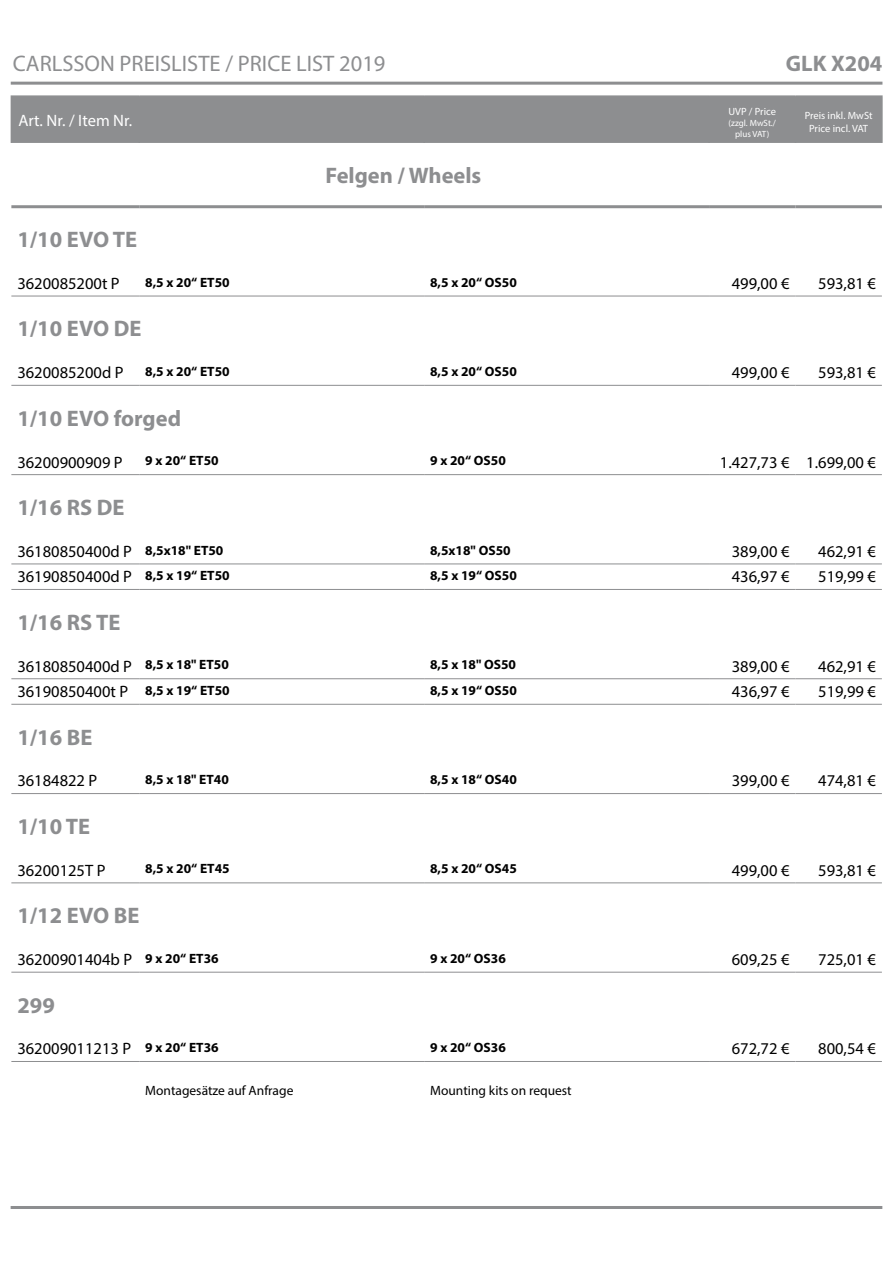
<style>
.page{position:relative;width:893px;height:1263px;background:#fff}
.page>*{position:absolute;margin:0;border:0;box-sizing:border-box;transform-origin:0 0}
.t1{font:700 22.5px "Myriad Pro";color:#8d8e90}
.t2{font:22.5px "Myriad Pro";color:#8d8e90}
.t3{font:16.5px "Myriad Pro";color:#000}
.t4{font:16.5px "Myriad Pro";letter-spacing:.01em;color:#fff}
.t5{font:700 13.5px "Myriad Pro";color:#000}
.t6{font:13.5px "Myriad Pro";color:#000}
.t7{font:10.5px/12.6px "Myriad Pro";color:#fff;text-align:center}
.t8{font:9px/10.8px "Myriad Pro";color:#fff;text-align:center}
.s1{font-weight:700;font-size:13.5px}
</style>
<div class="page">
<hr style="left:11px;top:82px;width:871px;height:3px;background:#8d8e90">
<div style="left:12px;top:97px;width:869px;height:46px;background:#8d8e90"></div>
<hr style="left:11px;top:95px;width:128px;height:2px;background:#8d8e90">
<hr style="left:11px;top:97px;width:1px;height:46px;background:#8d8e90">
<hr style="left:139px;top:95px;width:285px;height:2px;background:#8d8e90">
<hr style="left:138px;top:97px;width:2px;height:46px;background:#8d8e90">
<hr style="left:424px;top:95px;width:285px;height:2px;background:#8d8e90">
<hr style="left:423px;top:97px;width:2px;height:46px;background:#8d8e90">
<hr style="left:709px;top:95px;width:86px;height:2px;background:#8d8e90">
<hr style="left:708px;top:97px;width:2px;height:46px;background:#8d8e90">
<hr style="left:795px;top:95px;width:88px;height:2px;background:#8d8e90">
<hr style="left:795px;top:97px;width:1px;height:46px;background:#8d8e90">
<hr style="left:881px;top:97px;width:2px;height:46px;background:#8d8e90">
<hr style="left:795px;top:205px;width:87px;height:3px;background:#8d8e90">
<hr style="left:11px;top:385px;width:128px;height:1px;background:#8d8e90">
<hr style="left:139px;top:385px;width:285px;height:1px;background:#8d8e90">
<hr style="left:424px;top:385px;width:285px;height:1px;background:#8d8e90">
<hr style="left:709px;top:385px;width:86px;height:1px;background:#8d8e90">
<hr style="left:795px;top:385px;width:87px;height:1px;background:#8d8e90">
<hr style="left:11px;top:205px;width:128px;height:3px;background:#8d8e90">
<hr style="left:139px;top:205px;width:285px;height:3px;background:#8d8e90">
<hr style="left:424px;top:205px;width:285px;height:3px;background:#8d8e90">
<hr style="left:709px;top:205px;width:86px;height:3px;background:#8d8e90">
<hr style="left:11px;top:296px;width:128px;height:1px;background:#8d8e90">
<hr style="left:139px;top:296px;width:285px;height:1px;background:#8d8e90">
<hr style="left:424px;top:296px;width:285px;height:1px;background:#8d8e90">
<hr style="left:709px;top:296px;width:86px;height:1px;background:#8d8e90">
<hr style="left:795px;top:296px;width:87px;height:1px;background:#8d8e90">
<hr style="left:11px;top:474px;width:128px;height:1px;background:#8d8e90">
<hr style="left:139px;top:474px;width:285px;height:1px;background:#8d8e90">
<hr style="left:424px;top:474px;width:285px;height:1px;background:#8d8e90">
<hr style="left:709px;top:474px;width:86px;height:1px;background:#8d8e90">
<hr style="left:795px;top:474px;width:87px;height:1px;background:#8d8e90">
<hr style="left:11px;top:563px;width:128px;height:1px;background:#8d8e90">
<hr style="left:139px;top:563px;width:285px;height:1px;background:#8d8e90">
<hr style="left:424px;top:563px;width:285px;height:1px;background:#8d8e90">
<hr style="left:709px;top:563px;width:86px;height:1px;background:#8d8e90">
<hr style="left:795px;top:563px;width:87px;height:1px;background:#8d8e90">
<hr style="left:795px;top:678px;width:87px;height:1px;background:#8d8e90">
<hr style="left:11px;top:589px;width:128px;height:1px;background:#8d8e90">
<hr style="left:139px;top:589px;width:285px;height:1px;background:#8d8e90">
<hr style="left:424px;top:589px;width:285px;height:1px;background:#8d8e90">
<hr style="left:709px;top:589px;width:86px;height:1px;background:#8d8e90">
<hr style="left:795px;top:589px;width:87px;height:1px;background:#8d8e90">
<hr style="left:795px;top:704px;width:87px;height:1px;background:#8d8e90">
<hr style="left:11px;top:678px;width:128px;height:1px;background:#8d8e90">
<hr style="left:139px;top:678px;width:285px;height:1px;background:#8d8e90">
<hr style="left:424px;top:678px;width:285px;height:1px;background:#8d8e90">
<hr style="left:709px;top:678px;width:86px;height:1px;background:#8d8e90">
<hr style="left:11px;top:704px;width:128px;height:1px;background:#8d8e90">
<hr style="left:139px;top:704px;width:285px;height:1px;background:#8d8e90">
<hr style="left:424px;top:704px;width:285px;height:1px;background:#8d8e90">
<hr style="left:709px;top:704px;width:86px;height:1px;background:#8d8e90">
<hr style="left:11px;top:793px;width:128px;height:1px;background:#8d8e90">
<hr style="left:139px;top:793px;width:285px;height:1px;background:#8d8e90">
<hr style="left:424px;top:793px;width:285px;height:1px;background:#8d8e90">
<hr style="left:709px;top:793px;width:86px;height:1px;background:#8d8e90">
<hr style="left:795px;top:793px;width:87px;height:1px;background:#8d8e90">
<hr style="left:11px;top:882px;width:128px;height:1px;background:#8d8e90">
<hr style="left:139px;top:882px;width:285px;height:1px;background:#8d8e90">
<hr style="left:424px;top:882px;width:285px;height:1px;background:#8d8e90">
<hr style="left:709px;top:882px;width:86px;height:1px;background:#8d8e90">
<hr style="left:795px;top:882px;width:87px;height:1px;background:#8d8e90">
<hr style="left:11px;top:972px;width:128px;height:1px;background:#8d8e90">
<hr style="left:139px;top:972px;width:285px;height:1px;background:#8d8e90">
<hr style="left:424px;top:972px;width:285px;height:1px;background:#8d8e90">
<hr style="left:709px;top:972px;width:86px;height:1px;background:#8d8e90">
<hr style="left:795px;top:972px;width:87px;height:1px;background:#8d8e90">
<hr style="left:11px;top:1061px;width:128px;height:1px;background:#8d8e90">
<hr style="left:139px;top:1061px;width:285px;height:1px;background:#8d8e90">
<hr style="left:424px;top:1061px;width:285px;height:1px;background:#8d8e90">
<hr style="left:709px;top:1061px;width:86px;height:1px;background:#8d8e90">
<hr style="left:795px;top:1061px;width:87px;height:1px;background:#8d8e90">
<hr style="left:11px;top:1206px;width:871px;height:3px;background:#8d8e90">
<h1 class="t2" style="left:13px;top:49px;width:374px">CARLSSON PREISLISTE / PRICE LIST 2019</h1>
<p class="t4" style="left:18px;top:110px;width:115px">Art. Nr. / Item Nr.</p>
<h1 class="t1" style="left:325px;top:161px;width:157px">Felgen / Wheels</h1>
<h1 class="t1" style="left:786px;top:49px;width:98px">GLK X204</h1>
<p class="t7" style="left:728px;top:105px;width:49px">UVP / Price</p>
<p class="t8" style="left:729px;top:117px;width:49px">(zzgl. MwSt./ plus VAT)</p>
<p class="t7" style="left:805px;top:109px;width:69px">Preis inkl. MwSt<br>Price incl. VAT</p>
<h1 class="t1" style="left:17px;top:225px;width:121px">1/10 EVO TE</h1>
<p class="t3" style="left:17px;top:273px;width:104px">3620085200t P</p>
<p class="t5" style="left:145px;top:273px;width:86px">8,5 x 20“ ET50</p>
<p class="t5" style="left:430px;top:273px;width:88px">8,5 x 20“ OS50</p>
<p class="t3" style="left:732px;top:273px;width:59px">499,00 €</p>
<p class="t3" style="left:818px;top:273px;width:59px">593,81 €</p>
<h1 class="t1" style="left:17px;top:314px;width:126px">1/10 EVO DE</h1>
<p class="t3" style="left:17px;top:362px;width:108px">3620085200d P</p>
<p class="t5" style="left:145px;top:363px;width:86px">8,5 x 20“ ET50</p>
<p class="t5" style="left:430px;top:363px;width:88px">8,5 x 20“ OS50</p>
<p class="t3" style="left:732px;top:362px;width:59px">499,00 €</p>
<p class="t3" style="left:818px;top:362px;width:59px">593,81 €</p>
<h1 class="t1" style="left:17px;top:403px;width:165px">1/10 EVO forged</h1>
<p class="t3" style="left:17px;top:452px;width:107px">36200900909 P</p>
<p class="t5" style="left:145px;top:452px;width:75px">9 x 20“ ET50</p>
<p class="t5" style="left:430px;top:452px;width:77px">9 x 20“ OS50</p>
<p class="t3" style="left:720px;top:452px;width:157px">1.427,73 € 1.699,00 €</p>
<h1 class="t1" style="left:17px;top:493px;width:109px">1/16 RS DE</h1>
<p class="t3" style="left:17px;top:541px;width:208px">36180850400d P <span class="s1">8,5x18" ET50</span></p>
<p class="t5" style="left:430px;top:541px;width:82px">8,5x18" OS50</p>
<p class="t3" style="left:732px;top:541px;width:59px">389,00 €</p>
<p class="t3" style="left:818px;top:541px;width:59px">462,91 €</p>
<p class="t3" style="left:17px;top:567px;width:214px">36190850400d P <span class="s1">8,5 x 19“ ET50</span></p>
<p class="t5" style="left:430px;top:567px;width:88px">8,5 x 19“ OS50</p>
<p class="t3" style="left:732px;top:567px;width:59px">436,97 €</p>
<p class="t3" style="left:818px;top:567px;width:59px">519,99 €</p>
<h1 class="t1" style="left:17px;top:607px;width:104px">1/16 RS TE</h1>
<p class="t3" style="left:17px;top:656px;width:213px">36180850400d P <span class="s1">8,5 x 18" ET50</span></p>
<p class="t5" style="left:430px;top:656px;width:87px">8,5 x 18" OS50</p>
<p class="t3" style="left:732px;top:656px;width:59px">389,00 €</p>
<p class="t3" style="left:818px;top:656px;width:59px">462,91 €</p>
<p class="t3" style="left:17px;top:681px;width:214px">36190850400t P <span class="s1">8,5 x 19“ ET50</span></p>
<p class="t5" style="left:430px;top:681px;width:88px">8,5 x 19“ OS50</p>
<p class="t3" style="left:732px;top:681px;width:59px">436,97 €</p>
<p class="t3" style="left:818px;top:681px;width:59px">519,99 €</p>
<h1 class="t1" style="left:17px;top:722px;width:77px">1/16 BE</h1>
<p class="t3" style="left:17px;top:771px;width:81px">36184822 P</p>
<p class="t5" style="left:145px;top:771px;width:85px">8,5 x 18" ET40</p>
<p class="t5" style="left:430px;top:771px;width:88px">8,5 x 18“ OS40</p>
<p class="t3" style="left:732px;top:771px;width:59px">399,00 €</p>
<p class="t3" style="left:818px;top:771px;width:59px">474,81 €</p>
<h1 class="t1" style="left:17px;top:812px;width:74px">1/10 TE</h1>
<p class="t3" style="left:17px;top:860px;width:90px">36200125T P</p>
<p class="t5" style="left:145px;top:860px;width:86px">8,5 x 20“ ET45</p>
<p class="t5" style="left:430px;top:860px;width:88px">8,5 x 20“ OS45</p>
<p class="t3" style="left:732px;top:860px;width:59px">499,00 €</p>
<p class="t3" style="left:818px;top:860px;width:59px">593,81 €</p>
<h1 class="t1" style="left:17px;top:901px;width:124px">1/12 EVO BE</h1>
<p class="t3" style="left:17px;top:949px;width:203px">36200901404b P <span class="s1">9 x 20“ ET36</span></p>
<p class="t5" style="left:430px;top:949px;width:77px">9 x 20“ OS36</p>
<p class="t3" style="left:732px;top:949px;width:59px">609,25 €</p>
<p class="t3" style="left:818px;top:949px;width:59px">725,01 €</p>
<h1 class="t1" style="left:17px;top:990px;width:39px">299</h1>
<p class="t3" style="left:17px;top:1039px;width:203px">362009011213 P <span class="s1">9 x 20“ ET36</span></p>
<p class="t5" style="left:430px;top:1039px;width:77px">9 x 20“ OS36</p>
<p class="t3" style="left:732px;top:1039px;width:59px">672,72 €</p>
<p class="t3" style="left:818px;top:1039px;width:59px">800,54 €</p>
<p class="t6" style="left:145px;top:1082px;width:150px">Montagesätze auf Anfrage</p>
<p class="t6" style="left:430px;top:1082px;width:143px">Mounting kits on request</p>
</div>
